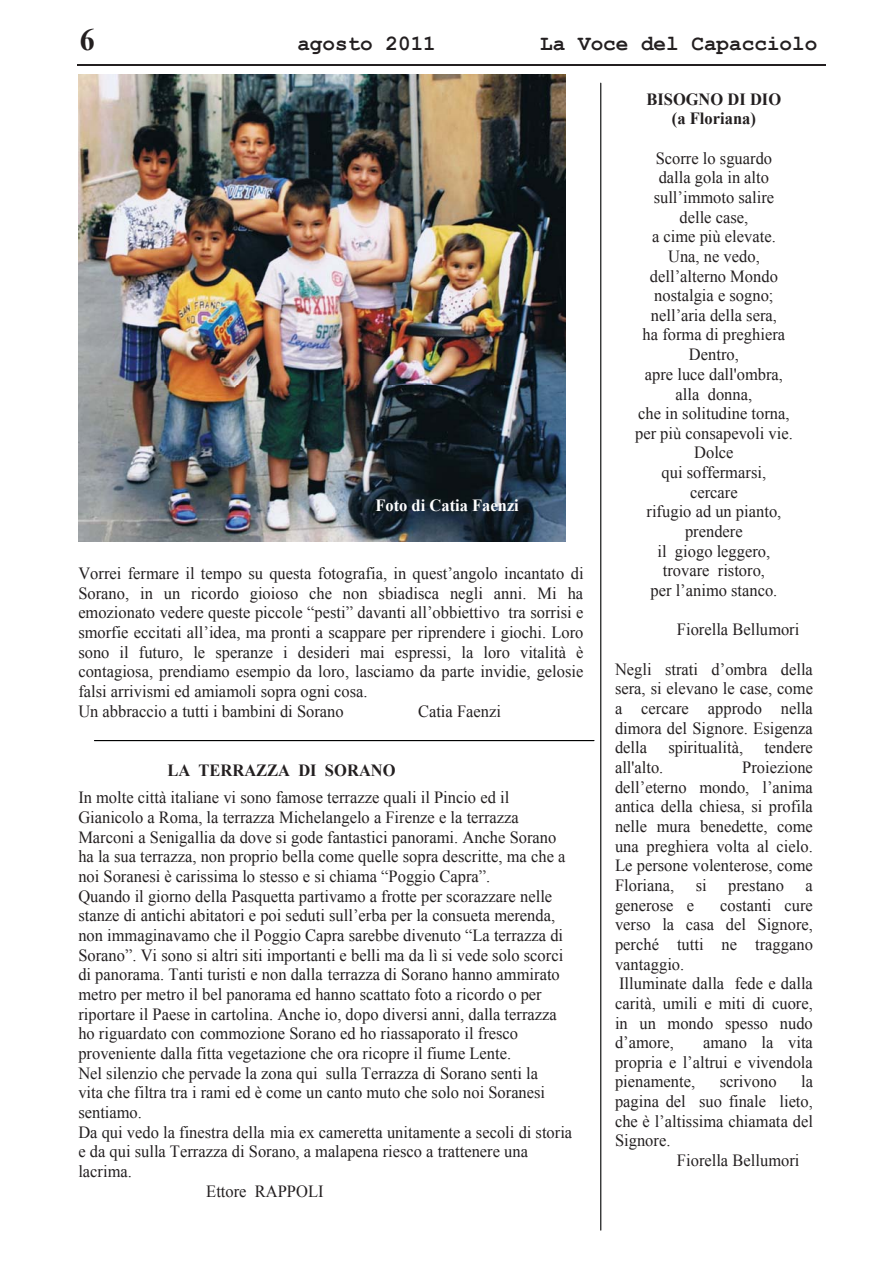
<style>
.page{position:relative;width:893px;height:1263px;background:#fff}
.page>*{position:absolute;margin:0;border:0;box-sizing:border-box;transform-origin:0 0}
.t1{font:700 31.05px "Times New Roman";color:#231f20}
.t2{font:700 21.75px "Courier New";color:#231f20}
.t3{font:17.1px/19.6px "Times New Roman";color:#231f20;text-align:justify}
.t4{font:700 17.1px/19.6px "Times New Roman";color:#231f20;text-align:center}
.t5{font:700 17.1px "Times New Roman";color:#fff}
</style>
<div class="page">
<hr style="left:77px;top:65px;width:749px;height:1px;background:#231f20">
<img style="left:78px;top:75px;width:488px;height:466px">
<hr style="left:94px;top:740px;width:500px;height:1px;background:#010202">
<hr style="left:600px;top:83px;width:1px;height:1147px;background:#010202">
<h1 class="t1" style="left:80px;top:23px;width:16px">6</h1>
<p class="t2" style="left:297px;top:32px;width:140px">agosto 2011</p>
<p class="t2" style="left:540px;top:32px;width:279px">La Voce del Capacciolo</p>
<p class="t5" style="left:375px;top:495px;width:145px">Foto di Catia Faenzi</p>
<p class="t3" style="left:78px;top:563px;width:507px;text-align:left">Vorrei fermare il tempo su questa fotografia, in quest’angolo incantato di Sorano, in un ricordo gioioso che non sbiadisca negli anni. Mi ha emozionato vedere queste piccole “pesti” davanti all’obbiettivo tra sorrisi e smorfie eccitati all’idea, ma pronti a scappare per riprendere i giochi. Loro sono il futuro, le speranze i desideri mai espressi, la loro vitalità è contagiosa, prendiamo esempio da loro, lasciamo da parte invidie, gelosie falsi arrivismi ed amiamoli sopra ogni cosa.<br>Un abbraccio a tutti i bambini di Sorano</p>
<p class="t3" style="left:418px;top:701px;width:84px">Catia Faenzi</p>
<p class="t4" style="left:167px;top:760px;width:230px">LA TERRAZZA DI SORANO</p>
<p class="t3" style="left:78px;top:788px;width:432px">In molte città italiane vi sono famose terrazze quali il Pincio ed il</p>
<p class="t3" style="left:78px;top:807px;width:442px">Gianicolo a Roma, la terrazza Michelangelo a Firenze e la terrazza</p>
<p class="t3" style="left:78px;top:827px;width:480px">Marconi a Senigallia da dove si gode fantastici panorami. Anche Sorano</p>
<p class="t3" style="left:78px;top:847px;width:489px">ha la sua terrazza, non proprio bella come quelle sopra descritte, ma che a</p>
<p class="t3" style="left:78px;top:866px;width:413px">noi Soranesi è carissima lo stesso e si chiama “Poggio Capra”.</p>
<p class="t3" style="left:78px;top:886px;width:475px">Quando il giorno della Pasquetta partivamo a frotte per scorazzare nelle</p>
<p class="t3" style="left:78px;top:906px;width:478px">stanze di antichi abitatori e poi seduti sull’erba per la consueta merenda,</p>
<p class="t3" style="left:78px;top:925px;width:486px">non immaginavamo che il Poggio Capra sarebbe divenuto “La terrazza di</p>
<p class="t3" style="left:78px;top:945px;width:486px">Sorano”. Vi sono si altri siti importanti e belli ma da lì si vede solo scorci</p>
<p class="t3" style="left:78px;top:965px;width:483px">di panorama. Tanti turisti e non dalla terrazza di Sorano hanno ammirato</p>
<p class="t3" style="left:78px;top:984px;width:465px">metro per metro il bel panorama ed hanno scattato foto a ricordo o per</p>
<p class="t3" style="left:78px;top:1004px;width:480px">riportare il Paese in cartolina. Anche io, dopo diversi anni, dalla terrazza</p>
<p class="t3" style="left:78px;top:1024px;width:441px">ho riguardato con commozione Sorano ed ho riassaporato il fresco</p>
<p class="t3" style="left:78px;top:1043px;width:434px">proveniente dalla fitta vegetazione che ora ricopre il fiume Lente.</p>
<p class="t3" style="left:78px;top:1063px;width:461px">Nel silenzio che pervade la zona qui sulla Terrazza di Sorano senti la</p>
<p class="t3" style="left:78px;top:1083px;width:468px">vita che filtra tra i rami ed è come un canto muto che solo noi Soranesi</p>
<p class="t3" style="left:78px;top:1102px;width:65px">sentiamo.</p>
<p class="t3" style="left:78px;top:1122px;width:495px">Da qui vedo la finestra della mia ex cameretta unitamente a secoli di storia</p>
<p class="t3" style="left:78px;top:1142px;width:451px">e da qui sulla Terrazza di Sorano, a malapena riesco a trattenere una</p>
<p class="t3" style="left:78px;top:1161px;width:55px">lacrima.</p>
<p class="t3" style="left:206px;top:1181px;width:119px">Ettore RAPPOLI</p>
<p class="t4" style="left:646px;top:89px;width:136px">BISOGNO DI DIO (a Floriana)</p>
<p class="t3" style="left:635px;top:148px;width:159px;text-align:center">Scorre lo sguardo<br>dalla gola in alto sull’immoto salire<br>delle case,<br>a cime più elevate.<br>Una, ne vedo, dell’alterno Mondo nostalgia e sogno; nell’aria della sera,<br>ha forma di preghiera<br>Dentro,<br>apre luce dall'ombra, alla donna,<br>che in solitudine torna, per più consapevoli vie.<br>Dolce<br>qui soffermarsi,<br>cercare<br>rifugio ad un pianto, prendere<br>il giogo leggero, trovare ristoro,<br>per l’animo stanco.</p>
<p class="t3" style="left:677px;top:620px;width:124px">Fiorella Bellumori</p>
<p class="t3" style="left:615px;top:659px;width:199px">Negli strati d’ombra della sera, si elevano le case, come a cercare approdo nella dimora del Signore. Esigenza della spiritualità, tendere all'alto.</p>
<p class="t3" style="left:615px;top:757px;width:199px;text-indent:127px">Proiezione dell’eterno mondo, l’anima antica della chiesa, si profila nelle mura benedette, come una preghiera volta al cielo.<br>Le persone volenterose, come Floriana,</p>
<p class="t3" style="left:696px;top:875px;width:12px">si</p>
<p class="t3" style="left:728px;top:875px;width:57px">prestano</p>
<p class="t3" style="left:805px;top:875px;width:9px">a</p>
<p class="t3" style="left:615px;top:895px;width:199px;text-align:left;text-indent:105px">costanti cure verso la casa del Signore, perché tutti ne traggano vantaggio.<br>Illuminate dalla fede e dalla carità, umili e miti di cuore, in un mondo spesso nudo d’amore,</p>
<p class="t3" style="left:615px;top:895px;width:80px">generose e</p>
<p class="t3" style="left:615px;top:1033px;width:199px;text-indent:88px">amano la vita propria e l’altrui e vivendola pienamente,</p>
<p class="t3" style="left:615px;top:1072px;width:200px;text-indent:186px">la pagina del suo finale lieto, che è l’altissima chiamata del Signore.</p>
<p class="t3" style="left:677px;top:1150px;width:124px">Fiorella Bellumori</p>
<p class="t3" style="left:720px;top:1072px;width:58px">scrivono</p>
</div>
